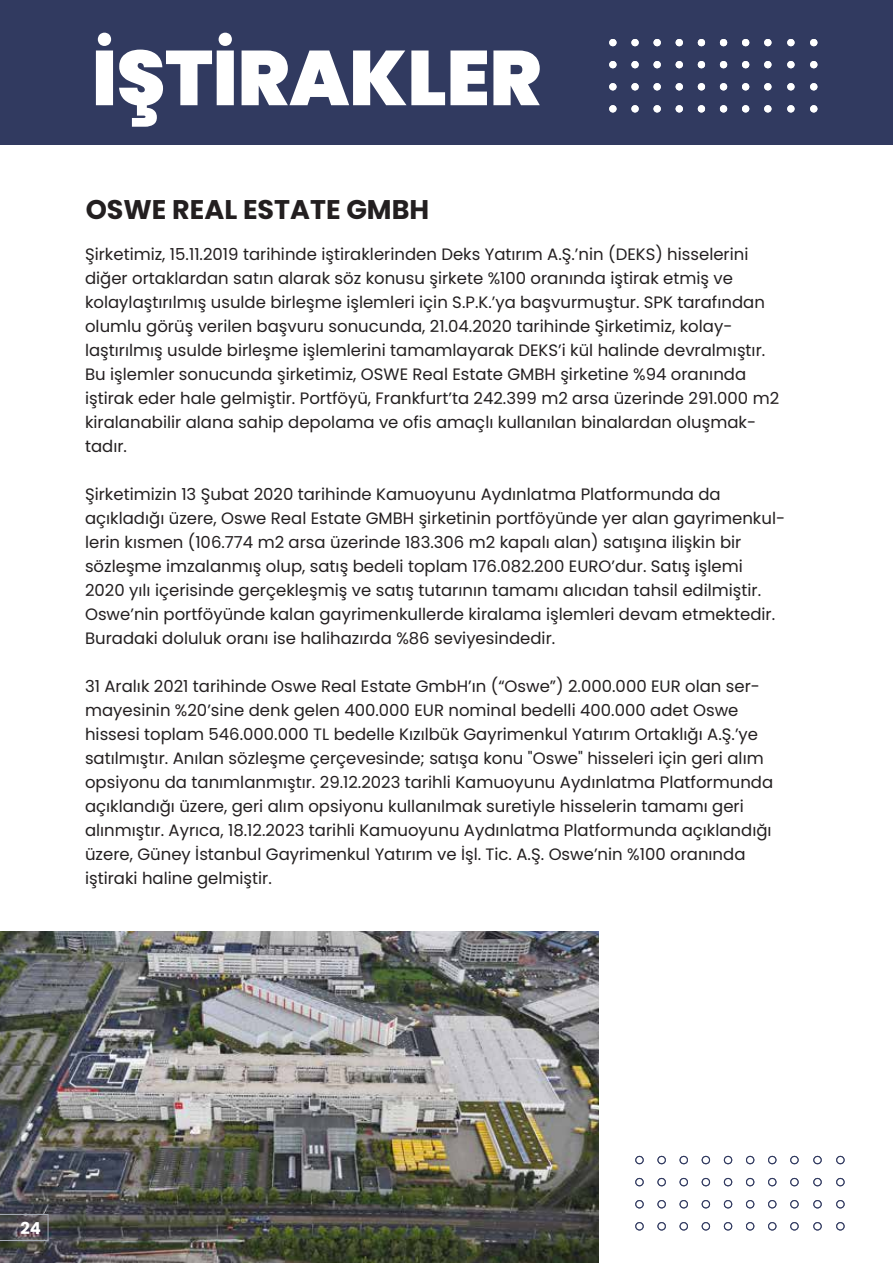
<style>
.page{position:relative;width:893px;height:1263px;background:#fff}
.page>*{position:absolute;margin:0;border:0;box-sizing:border-box;transform-origin:0 0}
.t1{font:900 77.25px "Poppins";color:#fff}
.t2{font:700 27px "Poppins";color:#231f20}
.t3{font:16.5px/24px "Poppins";color:#231f20}
.t4{font:700 16.5px "Poppins";color:#fff}
</style>
<div class="page">
<div style="left:0;top:0;width:893px;height:144px;background:#313a60"></div>
<svg style="left:764px;top:39px;width:7px;height:7px"></svg>
<svg style="left:764px;top:61px;width:7px;height:7px"></svg>
<svg style="left:764px;top:83px;width:7px;height:7px"></svg>
<svg style="left:764px;top:105px;width:7px;height:7px"></svg>
<svg style="left:787px;top:39px;width:7px;height:7px"></svg>
<svg style="left:787px;top:61px;width:7px;height:7px"></svg>
<svg style="left:787px;top:83px;width:7px;height:7px"></svg>
<svg style="left:787px;top:105px;width:7px;height:7px"></svg>
<svg style="left:810px;top:39px;width:7px;height:7px"></svg>
<svg style="left:810px;top:61px;width:7px;height:7px"></svg>
<svg style="left:810px;top:83px;width:7px;height:7px"></svg>
<svg style="left:810px;top:105px;width:7px;height:7px"></svg>
<svg style="left:742px;top:39px;width:7px;height:7px"></svg>
<svg style="left:742px;top:61px;width:7px;height:7px"></svg>
<svg style="left:742px;top:83px;width:7px;height:7px"></svg>
<svg style="left:742px;top:105px;width:7px;height:7px"></svg>
<svg style="left:720px;top:39px;width:7px;height:7px"></svg>
<svg style="left:720px;top:61px;width:7px;height:7px"></svg>
<svg style="left:720px;top:83px;width:7px;height:7px"></svg>
<svg style="left:720px;top:105px;width:7px;height:7px"></svg>
<svg style="left:698px;top:39px;width:7px;height:7px"></svg>
<svg style="left:698px;top:61px;width:7px;height:7px"></svg>
<svg style="left:698px;top:83px;width:7px;height:7px"></svg>
<svg style="left:698px;top:105px;width:7px;height:7px"></svg>
<svg style="left:676px;top:39px;width:7px;height:7px"></svg>
<svg style="left:676px;top:61px;width:7px;height:7px"></svg>
<svg style="left:676px;top:83px;width:7px;height:7px"></svg>
<svg style="left:676px;top:105px;width:7px;height:7px"></svg>
<svg style="left:653px;top:39px;width:8px;height:7px"></svg>
<svg style="left:653px;top:61px;width:8px;height:7px"></svg>
<svg style="left:653px;top:83px;width:8px;height:7px"></svg>
<svg style="left:653px;top:105px;width:8px;height:7px"></svg>
<svg style="left:631px;top:39px;width:8px;height:7px"></svg>
<svg style="left:631px;top:61px;width:8px;height:7px"></svg>
<svg style="left:631px;top:83px;width:8px;height:7px"></svg>
<svg style="left:631px;top:105px;width:8px;height:7px"></svg>
<svg style="left:609px;top:39px;width:7px;height:7px"></svg>
<svg style="left:609px;top:61px;width:7px;height:7px"></svg>
<svg style="left:609px;top:83px;width:7px;height:7px"></svg>
<svg style="left:609px;top:105px;width:7px;height:7px"></svg>
<img style="left:0;top:931px;width:598px;height:332px">
<svg style="left:790px;top:1155px;width:9px;height:10px"></svg>
<svg style="left:790px;top:1177px;width:9px;height:10px"></svg>
<svg style="left:790px;top:1200px;width:9px;height:9px"></svg>
<svg style="left:790px;top:1222px;width:9px;height:9px"></svg>
<svg style="left:813px;top:1155px;width:9px;height:10px"></svg>
<svg style="left:813px;top:1177px;width:9px;height:10px"></svg>
<svg style="left:813px;top:1200px;width:9px;height:9px"></svg>
<svg style="left:813px;top:1222px;width:9px;height:9px"></svg>
<svg style="left:836px;top:1155px;width:9px;height:10px"></svg>
<svg style="left:836px;top:1177px;width:9px;height:10px"></svg>
<svg style="left:836px;top:1200px;width:9px;height:9px"></svg>
<svg style="left:836px;top:1222px;width:9px;height:9px"></svg>
<svg style="left:768px;top:1155px;width:9px;height:10px"></svg>
<svg style="left:768px;top:1177px;width:9px;height:10px"></svg>
<svg style="left:768px;top:1200px;width:9px;height:9px"></svg>
<svg style="left:768px;top:1222px;width:9px;height:9px"></svg>
<svg style="left:746px;top:1155px;width:9px;height:10px"></svg>
<svg style="left:746px;top:1177px;width:9px;height:10px"></svg>
<svg style="left:746px;top:1200px;width:9px;height:9px"></svg>
<svg style="left:746px;top:1222px;width:9px;height:9px"></svg>
<svg style="left:723px;top:1155px;width:10px;height:10px"></svg>
<svg style="left:723px;top:1177px;width:10px;height:10px"></svg>
<svg style="left:723px;top:1200px;width:10px;height:9px"></svg>
<svg style="left:723px;top:1222px;width:10px;height:9px"></svg>
<svg style="left:701px;top:1155px;width:10px;height:10px"></svg>
<svg style="left:701px;top:1177px;width:10px;height:10px"></svg>
<svg style="left:701px;top:1200px;width:10px;height:9px"></svg>
<svg style="left:701px;top:1222px;width:10px;height:9px"></svg>
<svg style="left:679px;top:1155px;width:9px;height:10px"></svg>
<svg style="left:679px;top:1177px;width:9px;height:10px"></svg>
<svg style="left:679px;top:1200px;width:9px;height:9px"></svg>
<svg style="left:679px;top:1222px;width:9px;height:9px"></svg>
<svg style="left:657px;top:1155px;width:9px;height:10px"></svg>
<svg style="left:657px;top:1177px;width:9px;height:10px"></svg>
<svg style="left:657px;top:1200px;width:9px;height:9px"></svg>
<svg style="left:657px;top:1222px;width:9px;height:9px"></svg>
<svg style="left:635px;top:1155px;width:9px;height:10px"></svg>
<svg style="left:635px;top:1177px;width:9px;height:10px"></svg>
<svg style="left:635px;top:1200px;width:9px;height:9px"></svg>
<svg style="left:635px;top:1222px;width:9px;height:9px"></svg>
<svg style="left:0;top:1214px;width:48px;height:27px"></svg>
<h1 class="t1" style="left:92px;top:33px;width:451px">İŞTİRAKLER</h1>
<h2 class="t2" style="left:86px;top:194px;width:345px">OSWE REAL ESTATE GMBH</h2>
<p class="t3" style="left:85px;top:242px;width:696px">Şirketimiz, 15.11.2019 tarihinde iştiraklerinden Deks Yatırım A.Ş.’nin (DEKS) hisselerini diğer ortaklardan satın alarak söz konusu şirkete %100 oranında iştirak etmiş ve kolaylaştırılmış usulde birleşme işlemleri için S.P.K.’ya başvurmuştur. SPK tarafından olumlu görüş verilen başvuru sonucunda, 21.04.2020 tarihinde Şirketimiz, kolay&shy;laştırılmış usulde birleşme işlemlerini tamamlayarak DEKS’i kül halinde devralmıştır.<br>Bu işlemler sonucunda şirketimiz, OSWE Real Estate GMBH şirketine %94 oranında iştirak eder hale gelmiştir. Portföyü, Frankfurt’ta 242.399 m2 arsa üzerinde 291.000 m2 kiralanabilir alana sahip depolama ve ofis amaçlı kullanılan binalardan oluşmak&shy;tadır.</p>
<p class="t3" style="left:85px;top:482px;width:702px">Şirketimizin 13 Şubat 2020 tarihinde Kamuoyunu Aydınlatma Platformunda da açıkladığı üzere, Oswe Real Estate GMBH şirketinin portföyünde yer alan gayrimenkul&shy;lerin kısmen (106.774 m2 arsa üzerinde 183.306 m2 kapalı alan) satışına ilişkin bir sözleşme imzalanmış olup, satış bedeli toplam 176.082.200 EURO’dur. Satış işlemi 2020 yılı içerisinde gerçekleşmiş ve satış tutarının tamamı alıcıdan tahsil edilmiştir.<br>Oswe’nin portföyünde kalan gayrimenkullerde kiralama işlemleri devam etmektedir.<br>Buradaki doluluk oranı ise halihazırda %86 seviyesindedir.</p>
<p class="t3" style="left:85px;top:674px;width:690px">31 Aralık 2021 tarihinde Oswe Real Estate GmbH’ın (“Oswe”) 2.000.000 EUR olan ser&shy;mayesinin %20’sine denk gelen 400.000 EUR nominal bedelli 400.000 adet Oswe hissesi toplam 546.000.000 TL bedelle Kızılbük Gayrimenkul Yatırım Ortaklığı A.Ş.’ye satılmıştır. Anılan sözleşme çerçevesinde; satışa konu "Oswe" hisseleri için geri alım opsiyonu da tanımlanmıştır. 29.12.2023 tarihli Kamuoyunu Aydınlatma Platformunda açıklandığı üzere, geri alım opsiyonu kullanılmak suretiyle hisselerin tamamı geri alınmıştır. Ayrıca, 18.12.2023 tarihli Kamuoyunu Aydınlatma Platformunda açıklandığı üzere, Güney İstanbul Gayrimenkul Yatırım ve İşl. Tic. A.Ş. Oswe’nin %100 oranında iştiraki haline gelmiştir.</p>
<p class="t4" style="left:20px;top:1218px;width:22px">24</p>
</div>
